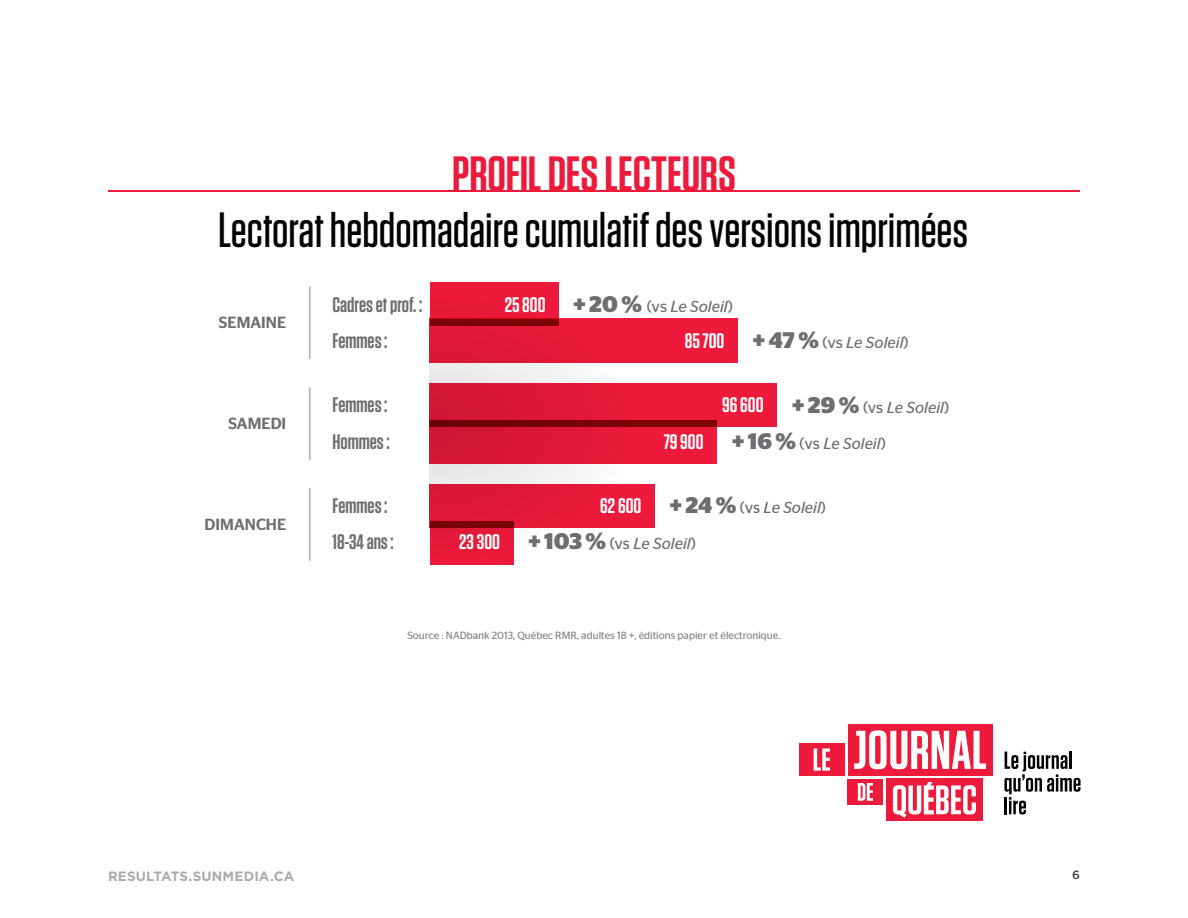
<style>
.page{position:relative;width:1188px;height:918px;background:#fff}
.page>*{position:absolute;margin:0;border:0;box-sizing:border-box;transform-origin:0 0}
.t1{font:500 49.5px "Tungsten";color:#000}
.t2{font:600 49.5px "Tungsten";letter-spacing:-.005em;color:#ed1a3c}
.t3{font:600 21px "Tungsten";color:#6d6e71}
.t4{font:600 21px "Tungsten";color:#fff}
.t5{font:500 16.2px "Stag Sans";color:#6d6e71}
.t6{font:italic 15.9px "Stag Sans";color:#6d6e71}
.t7{font:700 13.5px "Gotham";letter-spacing:.005em;color:#a9abae}
.t8{font:500 12px "Gotham";color:#44423f}
.t9{font:10.5px "Stag Sans";color:#808285}
.s1{font-weight:700;font-style:normal;font-size:22.5px}
.s2{font-style:normal}
</style>
<div class="page">
<hr style="left:1069px;top:751px;width:3px;height:18px;background:#000">
<svg style="left:1004px;top:752px;width:77px;height:62px"></svg>
<div style="left:886px;top:779px;width:96px;height:42px;background:#ed1a3b"></div>
<svg style="left:893px;top:782px;width:83px;height:36px"></svg>
<div style="left:848px;top:779px;width:35px;height:26px;background:#ed1a3b"></div>
<div style="left:848px;top:724px;width:144px;height:52px;background:#ed1a3b"></div>
<svg style="left:858px;top:783px;width:15px;height:18px"></svg>
<div style="left:799px;top:743px;width:45px;height:33px;background:#ed1a3b"></div>
<svg style="left:814px;top:748px;width:16px;height:23px"></svg>
<svg style="left:854px;top:730px;width:132px;height:39px"></svg>
<svg style="left:430px;top:283px;width:208px;height:201px"></svg>
<div style="left:430px;top:319px;width:308px;height:44px;background:linear-gradient(to right,#de1837,#f11b3c)"></div>
<div style="left:430px;top:484px;width:225px;height:44px;background:#e41939"></div>
<div style="left:430px;top:420px;width:287px;height:44px;background:linear-gradient(to right,#cf1634,#f31b3c)"></div>
<hr style="left:108px;top:190px;width:972px;height:2px;background:#ed1a3c">
<div style="left:430px;top:283px;width:128px;height:43px;background:#ed1a3b"></div>
<div style="left:430px;top:384px;width:347px;height:43px;background:linear-gradient(to right,#d21734,#f41b3d)"></div>
<div style="left:430px;top:521px;width:84px;height:44px;background:#ed1a3b"></div>
<hr style="left:309px;top:488px;width:1px;height:73px;background:#a7a9ac">
<hr style="left:309px;top:387px;width:1px;height:73px;background:#a7a9ac">
<div style="left:430px;top:319px;width:128px;height:7px;background:#7a0107"></div>
<div style="left:430px;top:420px;width:287px;height:7px;background:#770107"></div>
<div style="left:430px;top:521px;width:84px;height:7px;background:#790107"></div>
<hr style="left:309px;top:286px;width:1px;height:73px;background:#a7a9ac">
<h1 class="t2" style="left:452px;top:148px;width:285px">PROFIL DES LECTEURS</h1>
<h1 class="t1" style="left:218px;top:204px;width:752px">Lectorat hebdomadaire cumulatif des versions imprimées</h1>
<p class="t5" style="left:219px;top:313px;width:69px">SEMAINE</p>
<p class="t5" style="left:228px;top:414px;width:59px">SAMEDI</p>
<p class="t5" style="left:205px;top:515px;width:83px">DIMANCHE</p>
<p class="t6" style="left:573px;top:297px;width:161px"><span class="s1">+ 20 %</span> <span class="s2">(vs</span> Le Soleil<span class="s2">)</span></p>
<h2 class="t3" style="left:333px;top:293px;width:91px">Cadres et prof. :</h2>
<h2 class="t4" style="left:505px;top:293px;width:42px">25 800</h2>
<h2 class="t3" style="left:333px;top:329px;width:56px">Femmes :</h2>
<h2 class="t4" style="left:685px;top:329px;width:41px">85 700</h2>
<p class="t6" style="left:753px;top:333px;width:157px"><span class="s1">+ 47 %</span> <span class="s2">(vs</span> Le Soleil<span class="s2">)</span></p>
<p class="t6" style="left:792px;top:398px;width:159px"><span class="s1">+ 29 %</span> <span class="s2">(vs</span> Le Soleil<span class="s2">)</span></p>
<p class="t6" style="left:732px;top:434px;width:155px"><span class="s1">+ 16 %</span> <span class="s2">(vs</span> Le Soleil<span class="s2">)</span></p>
<h2 class="t3" style="left:333px;top:394px;width:56px">Femmes :</h2>
<h2 class="t4" style="left:722px;top:394px;width:43px">96 600</h2>
<h2 class="t3" style="left:333px;top:430px;width:59px">Hommes :</h2>
<h2 class="t4" style="left:664px;top:430px;width:41px">79 900</h2>
<p class="t6" style="left:670px;top:499px;width:158px"><span class="s1">+ 24 %</span> <span class="s2">(vs</span> Le Soleil<span class="s2">)</span></p>
<p class="t6" style="left:529px;top:535px;width:169px"><span class="s1">+ 103 %</span> <span class="s2">(vs</span> Le Soleil<span class="s2">)</span></p>
<h2 class="t3" style="left:333px;top:495px;width:56px">Femmes :</h2>
<h2 class="t4" style="left:600px;top:495px;width:43px">62 600</h2>
<h2 class="t3" style="left:333px;top:531px;width:63px">18-34 ans :</h2>
<h2 class="t4" style="left:459px;top:531px;width:42px">23 300</h2>
<p class="t9" style="left:407px;top:630px;width:375px">Source : NADbank 2013, Québec RMR, adultes 18 +, éditions papier et électronique.</p>
<p class="t7" style="left:108px;top:868px;width:188px">RESULTATS.SUNMEDIA.CA</p>
<p class="t8" style="left:1072px;top:868px;width:9px">6</p>
</div>
